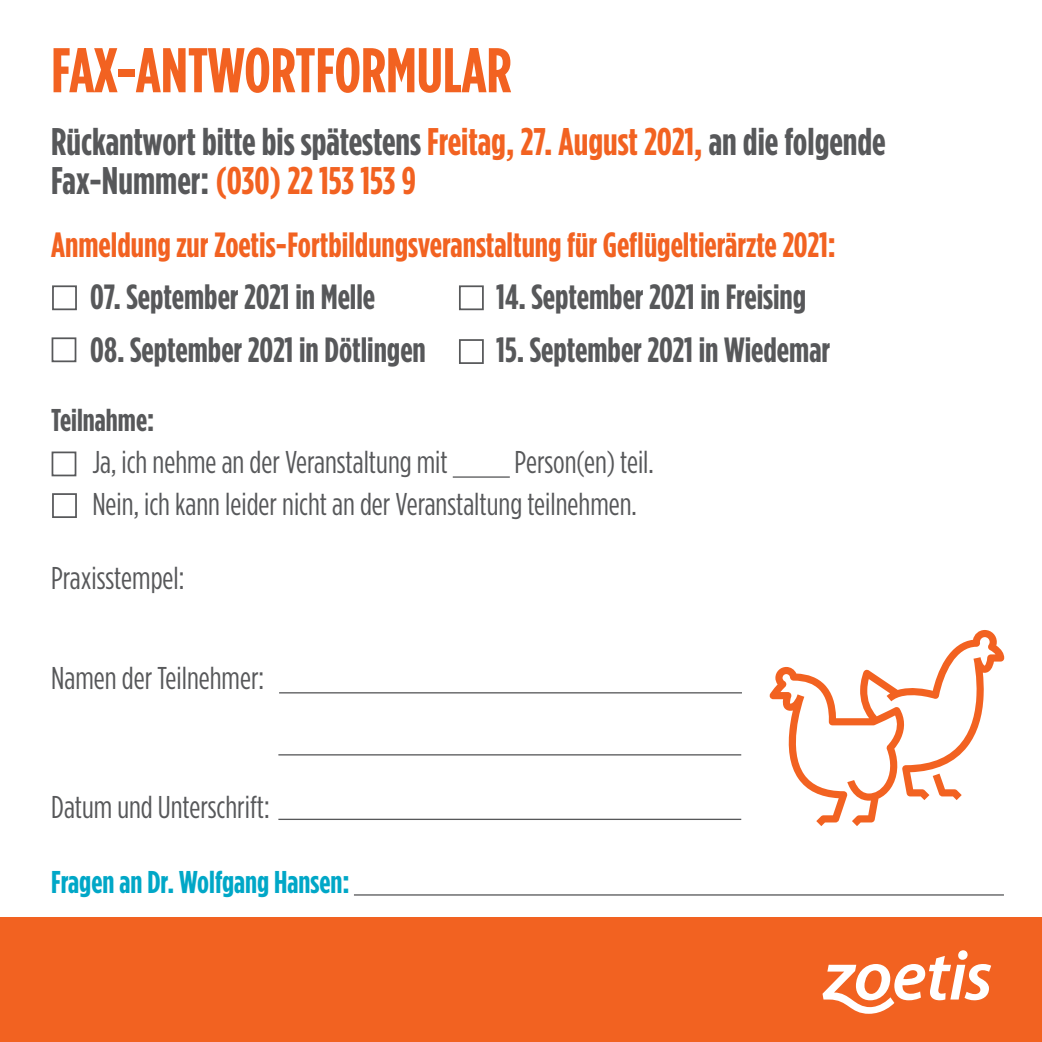
<style>
.page{position:relative;width:1042px;height:1042px;background:#fff}
.page>*{position:absolute;margin:0;border:0;box-sizing:border-box;transform-origin:0 0}
.t1{font:700 63px "Gotham Condensed";color:#f26221}
.t2{font:700 38.5px/38.5px "Gotham Condensed";color:#57585a}
.t3{font:700 35px "Gotham Condensed";color:#57585a}
.t4{font:700 35px "Gotham Condensed";color:#f26221}
.t5{font:31.5px/42px "Gotham Condensed";color:#57585a}
.t6{font:700 31.5px "Gotham Condensed";color:#00a7c7}
.t7{font:700 31.5px "Gotham Condensed";color:#57585a}
.s1{color:#f26221}
</style>
<div class="page">
<div style="left:0;top:918px;width:1042px;height:124px;background:#f26221"></div>
<div style="left:52px;top:285px;width:25px;height:25px;border:2px solid #57585a"></div>
<div style="left:459px;top:285px;width:25px;height:25px;border:2px solid #57585a"></div>
<div style="left:52px;top:337px;width:24px;height:25px;border:2px solid #57585a"></div>
<div style="left:459px;top:339px;width:25px;height:25px;border:2px solid #57585a"></div>
<div style="left:52px;top:451px;width:24px;height:25px;border:2px solid #57585a"></div>
<div style="left:52px;top:493px;width:25px;height:25px;border:2px solid #57585a"></div>
<hr style="left:453px;top:476px;width:57px;height:2px;background:#57585a">
<hr style="left:279px;top:692px;width:463px;height:1px;background:#57585a">
<hr style="left:278px;top:754px;width:463px;height:1px;background:#57585a">
<hr style="left:278px;top:819px;width:463px;height:1px;background:#57585a">
<svg style="left:769px;top:630px;width:235px;height:196px"></svg>
<svg style="left:932px;top:773px;width:29px;height:27px"></svg>
<div style="left:958px;top:950px;width:9px;height:10px;background:#fff;border-radius:50%"></div>
<svg style="left:822px;top:956px;width:169px;height:58px"></svg>
<hr style="left:354px;top:894px;width:650px;height:1px;background:#57585a">
<h1 class="t1" style="left:51px;top:33px;width:462px">FAX-ANTWORTFORMULAR</h1>
<p class="t2" style="left:51px;top:122px;width:836px">Rückantwort bitte bis spätestens <span class="s1">Freitag, 27. August 2021,</span> an die folgende<br>Fax-Nummer: <span class="s1">(030) 22 153 153 9</span></p>
<p class="t4" style="left:51px;top:224px;width:786px">Anmeldung zur Zoetis-Fortbildungsveranstaltung für Geflügeltierärzte 2021:</p>
<p class="t3" style="left:90px;top:276px;width:286px">07. September 2021 in Melle</p>
<p class="t3" style="left:496px;top:276px;width:312px">14. September 2021 in Freising</p>
<p class="t3" style="left:90px;top:329px;width:337px">08. September 2021 in Dötlingen</p>
<p class="t3" style="left:496px;top:329px;width:336px">15. September 2021 in Wiedemar</p>
<p class="t7" style="left:51px;top:402px;width:104px">Teilnahme:</p>
<p class="t5" style="left:92px;top:441px;width:357px">Ja, ich nehme an der Veranstaltung mit</p>
<p class="t5" style="left:92px;top:441px;width:563px;text-indent:422px">Person(en) teil.<br>Nein, ich kann leider nicht an der Veranstaltung teilnehmen.</p>
<p class="t5" style="left:51px;top:556px;width:135px">Praxisstempel:</p>
<p class="t5" style="left:51px;top:657px;width:214px">Namen der Teilnehmer:</p>
<p class="t5" style="left:51px;top:785px;width:220px">Datum und Unterschrift:</p>
<p class="t6" style="left:51px;top:864px;width:300px">Fragen an Dr. Wolfgang Hansen:</p>
</div>
